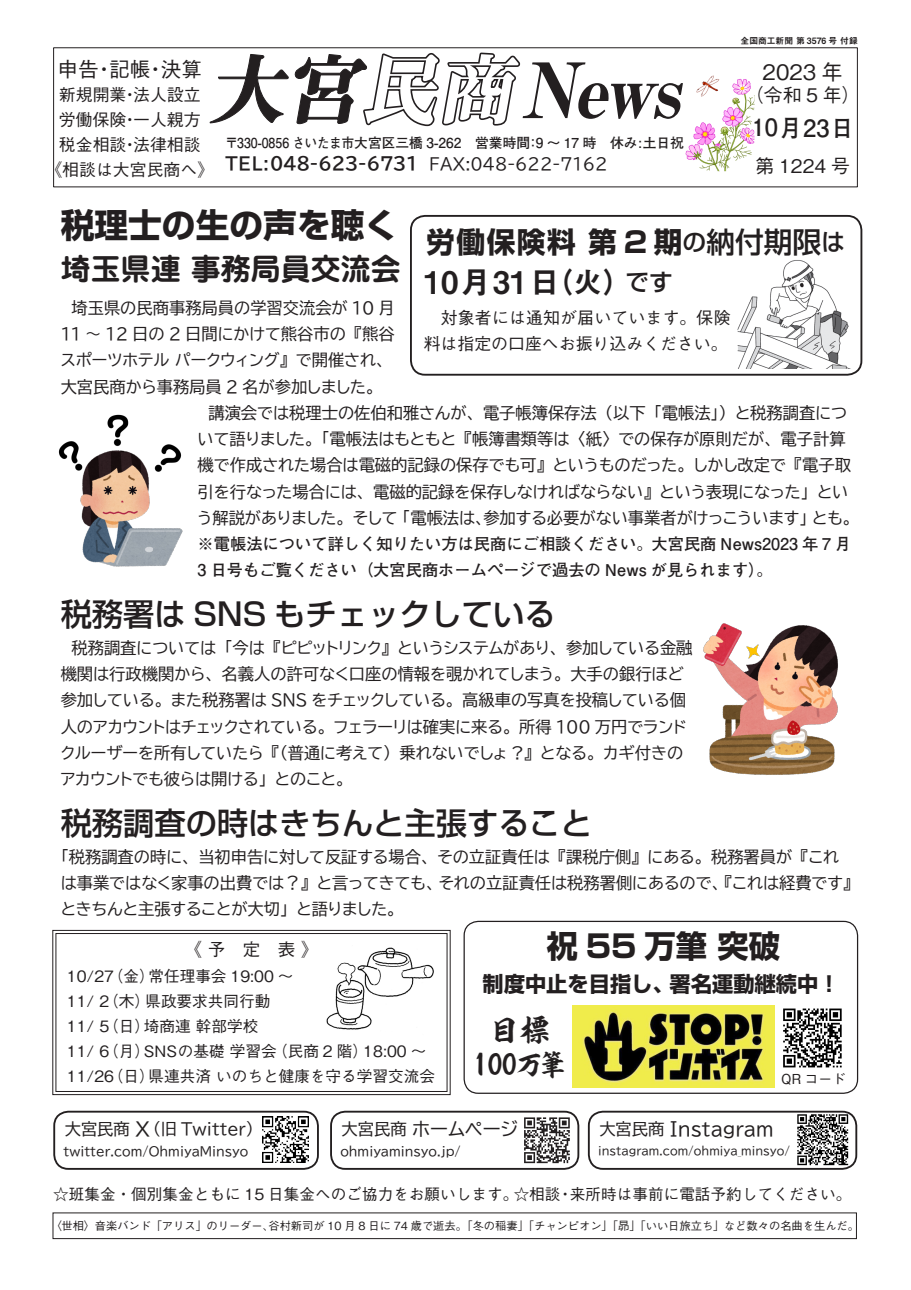
<style>
.page{position:relative;width:911px;height:1290px;background:#fff}
.page>*{position:absolute;margin:0;border:0;box-sizing:border-box;transform-origin:0 0}
.t1{font:italic 76.25px "Midashi Min Pro MA31";color:#231f20}
.t2{font:700 33.75px "Shin Go Pro";color:#231f20}
.t3{font:500 31.25px "Shin Go Pro";color:#231f20}
.t4{font:31.25px "Midashi Go Pro MB31";letter-spacing:.025em;color:#231f20}
.t5{font:700 31.25px "Shin Go Pro";color:#231f20}
.t6{font:31.25px "Kso Eikai";color:#231f20}
.t7{font:700 30px "Jun 501 Pro";color:#231f20}
.t8{font:700 28.75px "Shin Go Pro";letter-spacing:.05em;color:#231f20}
.t9{font:28.75px "Kso Eikai";letter-spacing:-.025em;color:#231f20}
.t10{font:700 23.75px "Futo Go B101 Pro";letter-spacing:.04em;color:#231f20}
.t11{font:500 23.75px "Shin Go Pro";color:#231f20}
.t12{font:700 21.25px "Shin Go Pro";color:#231f20}
.t13{font:500 21.25px "Gothic BBB Pro";color:#231f20}
.t14{font:500 20.62px "Gothic BBB Pro";color:#231f20}
.t15{font:18.75px "BIZ UDP Gothic";color:#231f20}
.t16{font:500 18.75px "Gothic BBB Pro";color:#231f20}
.t17{font:17.5px "BIZ UDP Gothic Bold";color:#231f20}
.t18{font:500 17.5px "Gothic BBB Pro";color:#231f20}
.t19{font:500 16.88px/25px "Gothic BBB Pro";color:#231f20;text-align:center}
.t20{font:16.25px/26.2px "BIZ UDP Gothic";color:#231f20}
.t21{font:700 16.25px/26.2px "Futo Go B101 Pro";color:#231f20}
.t22{font:500 15.62px/25px "Gothic BBB Pro";color:#231f20}
.t23{font:700 13.75px "Futo Go B101 Pro";color:#231f20;scale:.9 1}
.t24{font:700 13.75px "Futo Go B101 Pro";color:#231f20}
.t25{font:500 13.75px "Gothic BBB Pro";color:#231f20}
.t26{font:12.5px "BIZ UDP Gothic";color:#231f20}
.t27{font:500 11.25px "Gothic BBB Pro";color:#231f20}
.t28{font:11.25px "BIZ UDP Gothic";color:#231f20}
.t29{font:8.75px "Midashi Go Pro MB31";color:#231f20}
.s1{color:#fff}
.s2{font-family:"BIZ UDP Gothic";font-size:16.25px}
.s3{font-weight:500;font-size:23.75px}
.s4{font-weight:500}
.s5{font-size:28.75px}
</style>
<div class="page">
<div style="left:330px;top:1111px;width:249px;height:59px;border:2px solid #231f20;border-radius:14px"></div>
<svg style="left:524px;top:1117px;width:46px;height:46px"></svg>
<div style="left:52px;top:1212px;width:805px;height:27px;border:1px solid #231f20"></div>
<div style="left:53px;top:47px;width:804px;height:140px;border:1px solid #231f20"></div>
<div style="left:53px;top:1111px;width:266px;height:59px;border:2px solid #231f20;border-radius:14px"></div>
<img style="left:263px;top:1116px;width:45px;height:46px">
<svg style="left:209px;top:52px;width:312px;height:75px"></svg>
<img style="left:685px;top:75px;width:69px;height:96px">
<svg style="left:52px;top:930px;width:399px;height:165px"></svg>
<div style="left:56px;top:933px;width:391px;height:159px;border:1px solid #231f20"></div>
<img style="left:572px;top:1005px;width:202px;height:83px">
<img style="left:783px;top:1008px;width:59px;height:60px">
<div style="left:463px;top:921px;width:395px;height:173px;border:1px solid #231f20;border-radius:14px"></div>
<div style="left:410px;top:215px;width:452px;height:161px;border:2px solid #231f20;border-radius:14px"></div>
<img style="left:738px;top:260px;width:113px;height:109px">
<div style="left:588px;top:1111px;width:269px;height:59px;border:2px solid #231f20;border-radius:14px"></div>
<img style="left:797px;top:1114px;width:51px;height:52px">
<img style="left:703px;top:623px;width:135px;height:152px">
<img style="left:58px;top:414px;width:125px;height:153px">
<img style="left:324px;top:941px;width:112px;height:95px">
<h1 class="t1" style="left:208px;top:31px;width:492px">大宮<span class="s1">民商</span>News</h1>
<p class="t14" style="left:161px;top:53px;width:43px">決算</p>
<p class="t14" style="left:58px;top:53px;width:43px">申告</p>
<p class="t19" style="left:59px;top:80px;width:143px">新規開業法人設立</p>
<p class="t14" style="left:109px;top:53px;width:43px">記帳</p>
<p class="t14" style="left:94px;top:53px;width:22px">・</p>
<p class="t14" style="left:145px;top:53px;width:22px">・</p>
<p class="t19" style="left:59px;top:80px;width:143px">・<br>労働保険一人親方</p>
<p class="t19" style="left:59px;top:105px;width:143px">・<br>税金相談法律相談</p>
<p class="t23" style="left:225px;top:132px;width:340px">〒330-0856 さいたま市大宮区三橋 3-262　営業時間</p>
<p class="t17" style="left:225px;top:155px;width:383px">TEL:048-623-6731　<span class="s2">FAX:048-622-7162</span></p>
<p class="t24" style="left:526px;top:132px;width:159px">：9 ～ 17 時　休み:土日祝</p>
<p class="t19" style="left:45px;top:130px;width:170px">・<br>《相談は大宮民商へ《</p>
<p class="t29" style="left:740px;top:34px;width:119px">全国商工新聞第 3576 号付録</p>
<h3 class="t13" style="left:762px;top:55px;width:82px">2023 年</h3>
<p class="t16" style="left:745px;top:80px;width:116px">（令和 5 年(</p>
<h3 class="t10" style="left:751px;top:109px;width:104px">10月23日</h3>
<p class="t16" style="left:755px;top:151px;width:96px">第 1224 号</p>
<h2 class="t2" style="left:61px;top:198px;width:339px">税理士の生の声を聴く</h2>
<h3 class="t7" style="left:61px;top:245px;width:341px">埼玉県連事務局員交流会</h3>
<p class="t20" style="left:61px;top:295px;width:336px;text-align:right">　埼玉県の民商事務局員の学習交流会が 10 月『熊谷</p>
<p class="t20" style="left:296px;top:321px;width:92px;text-indent:-235px">11 ～ 12 日の 2 日間にかけて熊谷市の<br>で開催され、</p>
<p class="t20" style="left:61px;top:347px;width:317px">スポーツホテルパークウィング』<br>大宮民商から事務局員 2 名が参加しました。</p>
<h3 class="t8" style="left:426px;top:219px;width:420px">労働保険料第 2 期<span class="s3">の</span><span class="s4">納付期限</span><span class="s3">は</span></h3>
<h3 class="t11" style="left:625px;top:262px;width:49px">です</h3>
<h3 class="t4" style="left:424px;top:257px;width:209px">10月31 <span class="s5">（</span>日<span class="s5">火）</span></h3>
<p class="t19" style="left:424px;top:302px;width:308px;line-height:26.2px;text-align:left">　対象者には通知が届いています。保険料は指定の口座へお振り込みください。</p>
<p class="t20" style="left:198px;top:400px;width:401px">　講演会では税理士の佐伯和雅さんが、電子帳簿保存法</p>
<p class="t20" style="left:605px;top:400px;width:42px">（以下</p>
<p class="t20" style="left:653px;top:400px;width:75px">「電帳法」）</p>
<p class="t20" style="left:735px;top:400px;width:113px">と税務調査につ</p>
<p class="t20" style="left:198px;top:426px;width:260px">いて語りました。「電帳法はもともと</p>
<p class="t20" style="left:464px;top:426px;width:107px">『帳簿書類等は</p>
<p class="t20" style="left:577px;top:426px;width:34px">紙〈 〉</p>
<p class="t20" style="left:618px;top:426px;width:229px">での保存が原則だが、電子計算</p>
<p class="t20" style="left:198px;top:452px;width:348px">機で作成された場合は電磁的記録の保存でも可』</p>
<p class="t20" style="left:552px;top:452px;width:235px">というものだった。しかし改定で</p>
<p class="t20" style="left:794px;top:452px;width:58px">『電子取</p>
<p class="t20" style="left:198px;top:478px;width:656px">引を行なった場合には、電磁的記録を保存しなければならない』<br>う解説がありました。そして「電帳法は、参加する必要がない事業者がけっこういます」とも。</p>
<p class="t21" style="left:198px;top:529px;width:655px">※電帳法について詳しく知りたい方は民商にご相談ください。大宮民商 News2023 年 7 月<br>3 日号もご覧ください（大宮民商ホームページで過去の News が見られます。(</p>
<h3 class="t3" style="left:61px;top:588px;width:496px">税務署は SNS もチェックしている</h3>
<p class="t20" style="left:397px;top:635px;width:296px">というシステムがあり、参加している金融</p>
<p class="t20" style="left:659px;top:478px;width:151px">という表現になった」</p>
<p class="t20" style="left:817px;top:478px;width:33px">とい</p>
<p class="t20" style="left:61px;top:635px;width:157px">　税務調査については</p>
<p class="t20" style="left:61px;top:661px;width:624px">機関は行政機関から、名義人の許可なく口座の情報を覗かれてしまう。大手の銀行ほど</p>
<p class="t20" style="left:61px;top:687px;width:626px">参加している。また税務署は SNS をチェックしている。高級車の写真を投稿している個</p>
<p class="t20" style="left:61px;top:713px;width:627px">人のアカウントはチェックされている。フェラーリは確実に来る。所得 100 万円でランド</p>
<p class="t20" style="left:540px;top:740px;width:144px">となる。カギ付きの</p>
<p class="t20" style="left:224px;top:635px;width:42px">「今は</p>
<p class="t20" style="left:273px;top:635px;width:118px">『ピピットリンク』</p>
<p class="t20" style="left:61px;top:740px;width:204px">クルーザーを所有していたら</p>
<p class="t20" style="left:271px;top:740px;width:121px">『（普通に考えて）</p>
<p class="t20" style="left:399px;top:740px;width:134px">乗れないでしょ ?』</p>
<p class="t20" style="left:61px;top:766px;width:208px">アカウントでも彼らは開ける」</p>
<h3 class="t3" style="left:61px;top:797px;width:533px">税務調査の時はきちんと主張すること</h3>
<p class="t20" style="left:275px;top:766px;width:73px">とのこと。</p>
<p class="t20" style="left:317px;top:843px;width:535px;text-indent:-256px">「税務調査の時に、当初申告に対して反証する場合、その立証責任は<br>と言ってきても、それの立証責任は税務署側にあるので、『これは経費です『</p>
<p class="t20" style="left:558px;top:843px;width:83px">『課税庁側』</p>
<p class="t20" style="left:647px;top:843px;width:146px">にある。税務署員が</p>
<p class="t20" style="left:800px;top:843px;width:40px">『これ</p>
<p class="t20" style="left:296px;top:870px;width:102px;text-indent:-236px">は事業ではなく家事の出費では？』<br>と語りました。</p>
<p class="t20" style="left:61px;top:896px;width:229px">ときちんと主張することが大切」</p>
<p class="t18" style="left:184px;top:936px;width:136px">《予　定　表《</p>
<p class="t22" style="left:148px;top:962px;width:146px">常任理事会 19:00 ~</p>
<p class="t22" style="left:108px;top:962px;width:48px">（金）</p>
<p class="t22" style="left:67px;top:962px;width:49px">10/27</p>
<p class="t22" style="left:144px;top:987px;width:116px;text-indent:-77px">11/ （2 木）　<br>埼商連幹部学校</p>
<p class="t22" style="left:145px;top:987px;width:126px">県政要求共同行動</p>
<p class="t22" style="left:67px;top:1012px;width:85px">11/ （5 日）</p>
<p class="t22" style="left:148px;top:1037px;width:288px;text-indent:-82px">11/ （6 月）<br>県連共済いのちと健康を守る学習交流会</p>
<p class="t22" style="left:272px;top:1037px;width:97px">（民商 2 階(</p>
<p class="t22" style="left:144px;top:1037px;width:134px">SNSの基礎学習会</p>
<p class="t22" style="left:363px;top:1037px;width:64px">18:00 ~</p>
<p class="t22" style="left:108px;top:1062px;width:48px">（日）</p>
<p class="t22" style="left:67px;top:1062px;width:49px">11/26</p>
<h3 class="t5" style="left:546px;top:921px;width:235px">祝 55 万筆突破</h3>
<h3 class="t12" style="left:482px;top:966px;width:193px">制度中止を目指し、</h3>
<h3 class="t6" style="left:489px;top:1012px;width:64px">目標</h3>
<h3 class="t9" style="left:473px;top:1049px;width:95px">100万筆</h3>
<h3 class="t12" style="left:669px;top:966px;width:171px">署名運動継続中!</h3>
<p class="t25" style="left:781px;top:1068px;width:66px">QR コード</p>
<p class="t20" style="left:65px;top:1116px;width:67px">大宮民商</p>
<p class="t26" style="left:63px;top:1145px;width:186px">twitter.com/OhmiyaMinsyo</p>
<p class="t20" style="left:153px;top:1116px;width:103px">旧（ Twitter(</p>
<p class="t15" style="left:135px;top:1119px;width:16px">X</p>
<p class="t15" style="left:412px;top:1119px;width:108px">ホームページ</p>
<p class="t20" style="left:341px;top:1116px;width:66px">大宮民商</p>
<p class="t26" style="left:340px;top:1145px;width:122px">ohmiyaminsyo.jp/</p>
<p class="t20" style="left:599px;top:1116px;width:66px">大宮民商</p>
<p class="t28" style="left:598px;top:1145px;width:193px">instagram.com/ohmiya_minsyo/</p>
<p class="t15" style="left:670px;top:1119px;width:105px">Instagram</p>
<p class="t22" style="left:53px;top:1179px;width:509px">☆班集金・個別集金ともに 15 日集金へのご協力をお願いします。☆相談</p>
<p class="t22" style="left:570px;top:1179px;width:283px">来所時は事前に電話予約してください。</p>
<p class="t22" style="left:557px;top:1179px;width:17px">・</p>
<p class="t27" style="left:50px;top:1217px;width:225px">〈世相〉音楽バンド「アリス」のリーダー、</p>
<p class="t27" style="left:268px;top:1217px;width:592px">谷村新司が 10 月 8 日に 74 歳で逝去。「冬の稲妻」「チャンピオン」「昴」「いい日旅立ち」など数々の名曲を生んだ。</p>
</div>
